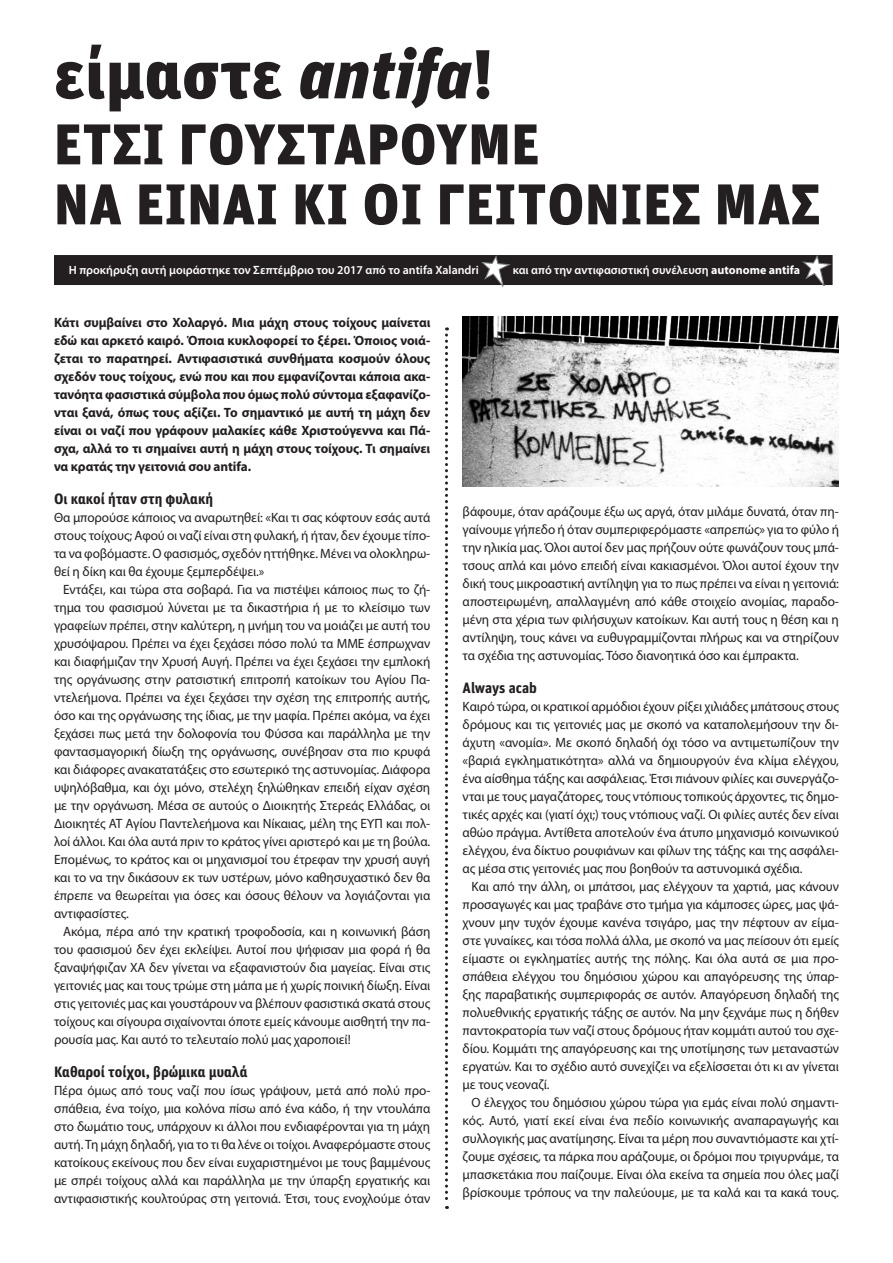
<style>
.page{position:relative;width:893px;height:1263px;background:#fff}
.page>*{position:absolute;margin:0;border:0;box-sizing:border-box;transform-origin:0 0}
.t1{font:69px "Unit Black GR";letter-spacing:.01em;color:#231f20}
.t2{font:57.3px/60px "Unit Black GR";letter-spacing:.01em;color:#231f20}
.t3{font:15px "Unit Bold GR";letter-spacing:-.005em;color:#231f20}
.t4{font:13.5px/18px "Myriad Pro";letter-spacing:-.005em;color:#231f20;text-align:justify}
.t5{font:700 13.5px/18px "Myriad Pro";letter-spacing:-.005em;color:#231f20;text-align:justify}
.t6{font:600 12px "Myriad Pro";color:#fff}
.s1{font-family:"Unit Black It GR"}
.s2{font-weight:700}
</style>
<div class="page">
<svg style="left:445px;top:327px;width:3px;height:882px"></svg>
<div style="left:54px;top:255px;width:779px;height:30px;background:#231f20"></div>
<svg style="left:481px;top:255px;width:30px;height:32px"></svg>
<svg style="left:802px;top:255px;width:31px;height:31px"></svg>
<img style="left:463px;top:317px;width:376px;height:169px">
<h1 class="t1" style="left:54px;top:29px;width:441px">είμαστε <span class="s1">antifa</span>!</h1>
<h2 class="t2" style="left:54px;top:112px;width:735px">Έτσι γουστάρουμε<br>να είναι κι οι γειτονιές μας</h2>
<p class="t6" style="left:69px;top:264px;width:412px">Η προκήρυξη αυτή μοιράστηκε τον Σεπτέμβριο του 2017 από το antifa Xalandri</p>
<p class="t6" style="left:513px;top:264px;width:289px">και από την αντιφασιστική συνέλευση <span class="s2">autonome antifa</span></p>
<p class="t5" style="left:54px;top:313px;width:378px">Κάτι συμβαίνει στο Χολαργό. Μια μάχη στους τοίχους μαίνεται εδώ και αρκετό καιρό. Όποια κυκλοφορεί το ξέρει. Όποιος νοιά&shy;ζεται το παρατηρεί. Αντιφασιστικά συνθήματα κοσμούν όλους σχεδόν τους τοίχους, ενώ που και που εμφανίζονται κάποια ακα&shy;τανόητα φασιστικά σύμβολα που όμως πολύ σύντομα εξαφανίζο&shy;νται ξανά, όπως τους αξίζει. Το σημαντικό με αυτή τη μάχη δεν είναι οι ναζί που γράφουν μαλακίες κάθε Χριστούγεννα και Πά&shy;σχα, αλλά το τι σημαίνει αυτή η μάχη στους τοίχους. Τι σημαίνει να κρατάς την γειτονιά σου antifa.</p>
<p class="t3" style="left:54px;top:489px;width:161px">Οι κακοί ήταν στη φυλακή</p>
<p class="t4" style="left:54px;top:509px;width:378px">Θα μπορούσε κάποιος να αναρωτηθεί: «Και τι σας κόφτουν εσάς αυτά στους τοίχους; Αφού οι ναζί είναι στη φυλακή, ή ήταν, δεν έχουμε τίπο&shy;τα να φοβόμαστε. Ο φασισμός, σχεδόν ηττήθηκε. Μένει να ολοκληρω&shy;θεί η δίκη και θα έχουμε ξεμπερδέψει.»</p>
<p class="t4" style="left:54px;top:581px;width:378px;text-indent:9px">Εντάξει, και τώρα στα σοβαρά. Για να πιστέψει κάποιος πως το ζή&shy;τημα του φασισμού λύνεται με τα δικαστήρια ή με το κλείσιμο των γραφείων πρέπει, στην καλύτερη, η μνήμη του να μοιάζει με αυτή του χρυσόψαρου. Πρέπει να έχει ξεχάσει πόσο πολύ τα ΜΜΕ έσπρωχναν και διαφήμιζαν την Χρυσή Αυγή. Πρέπει να έχει ξεχάσει την εμπλοκή της οργάνωσης στην ρατσιστική επιτροπή κατοίκων του Αγίου Πα&shy;ντελεήμονα. Πρέπει να έχει ξεχάσει την σχέση της επιτροπής αυτής, όσο και της οργάνωσης της ίδιας, με την μαφία. Πρέπει ακόμα, να έχει ξεχάσει πως μετά την δολοφονία του Φύσσα και παράλληλα με την φαντασμαγορική δίωξη της οργάνωσης, συνέβησαν στα πιο κρυφά και διάφορες ανακατατάξεις στο εσωτερικό της αστυνομίας. Διάφορα υψηλόβαθμα, και όχι μόνο, στελέχη ξηλώθηκαν επειδή είχαν σχέση με την οργάνωση. Μέσα σε αυτούς ο Διοικητής Στερεάς Ελλάδας, οι Διοικητές ΑΤ Αγίου Παντελεήμονα και Νίκαιας, μέλη της ΕΥΠ και πολ&shy;λοί άλλοι. Και όλα αυτά πριν το κράτος γίνει αριστερό και με τη βούλα.<br>Επομένως, το κράτος και οι μηχανισμοί του έτρεφαν την χρυσή αυγή και το να την δικάσουν εκ των υστέρων, μόνο καθησυχαστικό δεν θα έπρεπε να θεωρείται για όσες και όσους θέλουν να λογιάζονται για αντιφασίστες.</p>
<p class="t4" style="left:54px;top:923px;width:378px;text-indent:9px">Ακόμα, πέρα από την κρατική τροφοδοσία, και η κοινωνική βάση του φασισμού δεν έχει εκλείψει. Αυτοί που ψήφισαν μια φορά ή θα ξαναψήφιζαν ΧΑ δεν γίνεται να εξαφανιστούν δια μαγείας. Είναι στις γειτονιές μας και τους τρώμε στη μάπα με ή χωρίς ποινική δίωξη. Είναι στις γειτονιές μας και γουστάρουν να βλέπουν φασιστικά σκατά στους τοίχους και σίγουρα σιχαίνονται όποτε εμείς κάνουμε αισθητή την πα&shy;ρουσία μας. Και αυτό το τελευταίο πολύ μας χαροποιεί!</p>
<p class="t3" style="left:54px;top:1062px;width:195px">Καθαροί τοίχοι, βρώμικα μυαλά</p>
<p class="t4" style="left:54px;top:1082px;width:378px">Πέρα όμως από τους ναζί που ίσως γράψουν, μετά από πολύ προ&shy;σπάθεια, ένα τοίχο, μια κολόνα πίσω από ένα κάδο, ή την ντουλάπα στο δωμάτιο τους, υπάρχουν κι άλλοι που ενδιαφέρονται για τη μάχη αυτή. Τη μάχη δηλαδή, για το τι θα λένε οι τοίχοι. Αναφερόμαστε στους κατοίκους εκείνους που δεν είναι ευχαριστημένοι με τους βαμμένους με σπρέι τοίχους αλλά και παράλληλα με την ύπαρξη εργατικής και αντιφασιστικής κουλτούρας στη γειτονιά. Έτσι, τους ενοχλούμε όταν</p>
<p class="t4" style="left:463px;top:503px;width:378px">βάφουμε, όταν αράζουμε έξω ως αργά, όταν μιλάμε δυνατά, όταν πη&shy;γαίνουμε γήπεδο ή όταν συμπεριφερόμαστε «απρεπώς» για το φύλο ή την ηλικία μας. Όλοι αυτοί δεν μας πρήζουν ούτε φωνάζουν τους μπά&shy;τσους απλά και μόνο επειδή είναι κακιασμένοι. Όλοι αυτοί έχουν την δική τους μικροαστική αντίληψη για το πως πρέπει να είναι η γειτονιά: αποστειρωμένη, απαλλαγμένη από κάθε στοιχείο ανομίας, παραδο&shy;μένη στα χέρια των φιλήσυχων κατοίκων. Και αυτή τους η θέση και η αντίληψη, τους κάνει να ευθυγραμμίζονται πλήρως και να στηρίζουν τα σχέδια της αστυνομίας. Τόσο διανοητικά όσο και έμπρακτα.</p>
<p class="t3" style="left:463px;top:678px;width:76px">Always acab</p>
<p class="t4" style="left:463px;top:698px;width:378px">Καιρό τώρα, οι κρατικοί αρμόδιοι έχουν ρίξει χιλιάδες μπάτσους στους δρόμους και τις γειτονιές μας με σκοπό να καταπολεμήσουν την δι&shy;άχυτη «ανομία». Με σκοπό δηλαδή όχι τόσο να αντιμετωπίζουν την «βαριά εγκληματικότητα» αλλά να δημιουργούν ένα κλίμα ελέγχου, ένα αίσθημα τάξης και ασφάλειας. Έτσι πιάνουν φιλίες και συνεργάζο&shy;νται με τους μαγαζάτορες, τους ντόπιους τοπικούς άρχοντες, τις δημο&shy;τικές αρχές και (γιατί όχι;) τους ντόπιους ναζί. Οι φιλίες αυτές δεν είναι αθώο πράγμα. Αντίθετα αποτελούν ένα άτυπο μηχανισμό κοινωνικού ελέγχου, ένα δίκτυο ρουφιάνων και φίλων της τάξης και της ασφάλει&shy;ας μέσα στις γειτονιές μας που βοηθούν τα αστυνομικά σχέδια.</p>
<p class="t4" style="left:463px;top:878px;width:378px;text-indent:9px">Και από την άλλη, οι μπάτσοι, μας ελέγχουν τα χαρτιά, μας κάνουν προσαγωγές και μας τραβάνε στο τμήμα για κάμποσες ώρες, μας ψά&shy;χνουν μην τυχόν έχουμε κανένα τσιγάρο, μας την πέφτουν αν είμα&shy;στε γυναίκες, και τόσα πολλά άλλα, με σκοπό να μας πείσουν ότι εμείς είμαστε οι εγκληματίες αυτής της πόλης. Και όλα αυτά σε μια προ&shy;σπάθεια ελέγχου του δημόσιου χώρου και απαγόρευσης της ύπαρ&shy;ξης παραβατικής συμπεριφοράς σε αυτόν. Απαγόρευση δηλαδή της πολυεθνικής εργατικής τάξης σε αυτόν. Να μην ξεχνάμε πως η δήθεν παντοκρατορία των ναζί στους δρόμους ήταν κομμάτι αυτού του σχε&shy;δίου. Κομμάτι της απαγόρευσης και της υποτίμησης των μεταναστών εργατών. Και το σχέδιο αυτό συνεχίζει να εξελίσσεται ότι κι αν γίνεται με τους νεοναζί.</p>
<p class="t4" style="left:463px;top:1094px;width:378px;text-indent:9px">Ο έλεγχος του δημόσιου χώρου τώρα για εμάς είναι πολύ σημαντι&shy;κός. Αυτό, γιατί εκεί είναι ένα πεδίο κοινωνικής αναπαραγωγής και συλλογικής μας ανατίμησης. Είναι τα μέρη που συναντιόμαστε και χτί&shy;ζουμε σχέσεις, τα πάρκα που αράζουμε, οι δρόμοι που τριγυρνάμε, τα μπασκετάκια που παίζουμε. Είναι όλα εκείνα τα σημεία που όλες μαζί βρίσκουμε τρόπους να την παλεύουμε, με τα καλά και τα κακά τους.</p>
</div>
